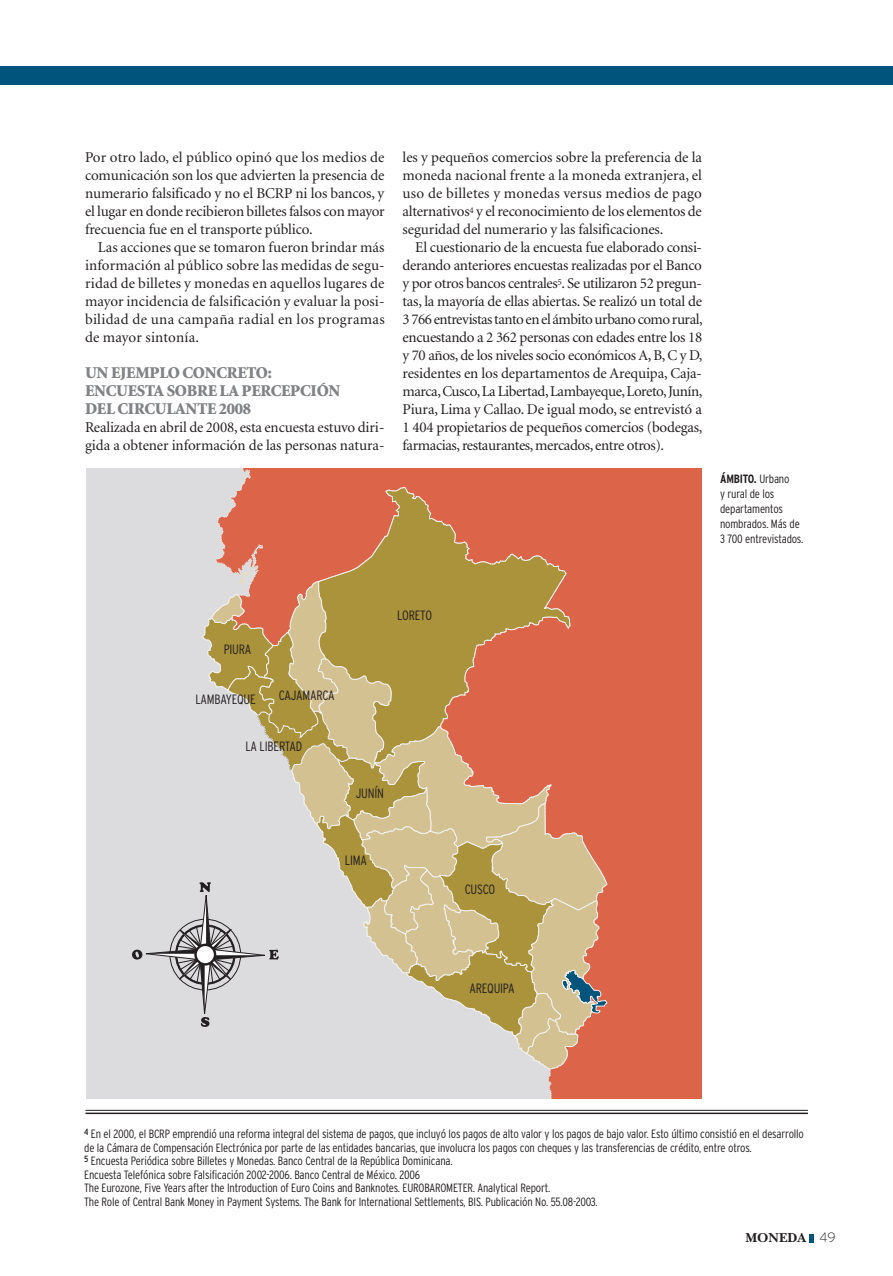
<style>
.page{position:relative;width:893px;height:1276px;background:#fff}
.page>*{position:absolute;margin:0;border:0;box-sizing:border-box;transform-origin:0 0}
.t1{font:900 16.5px/18px "Minion";letter-spacing:-.015em;color:#808285}
.t2{font:15px/18px "Minion";letter-spacing:-.005em;color:#231f20;text-align:justify}
.t3{font:300 condensed 13.5px "Interstate";letter-spacing:-.015em;color:#231f20}
.t4{font:13.5px "New Baskerville Bold SC";color:#231f20}
.t5{font:300 condensed 12px/13.5px "Interstate";letter-spacing:-.015em;color:#231f20}
.s1{font-weight:700}
.s2{font-family:"Interstate";font-weight:200}
</style>
<div class="page">
<div style="left:0;top:67px;width:893px;height:18px;background:#01547b"></div>
<svg style="left:809px;top:1234px;width:4px;height:8px"></svg>
<hr style="left:85px;top:1112px;width:723px;height:2px;background:#231f20">
<hr style="left:85px;top:1110px;width:723px;height:1px;background:#231f20">
<div style="left:86px;top:468px;width:615px;height:630px;background:#dcdcde"></div>
<div style="left:608px;top:468px;width:93px;height:630px;background:#dc6549"></div>
<svg style="left:132px;top:468px;width:476px;height:630px"></svg>
<p class="t2" style="left:85px;top:149px;width:301px">Por otro lado, el público opinó que los medios de comunicación son los que advierten la presencia de numerario falsificado y no el BCRP ni los bancos, y el lugar en donde recibieron billetes falsos con mayor frecuencia fue en el transporte público.</p>
<p class="t2" style="left:85px;top:239px;width:301px;text-indent:13px">Las acciones que se tomaron fueron brindar más información al público sobre las medidas de segu&shy;ridad de billetes y monedas en aquellos lugares de mayor incidencia de falsificación y evaluar la posi&shy;bilidad de una campaña radial en los programas de mayor sintonía.</p>
<p class="t1" style="left:85px;top:364px;width:257px">UN EJEMPLO CONCRETO:<br>ENCUESTA SOBRE LA PERCEPCIÓN<br>DEL CIRCULANTE 2008</p>
<p class="t2" style="left:85px;top:419px;width:301px">Realizada en abril de 2008, esta encuesta estuvo diri&shy;gida a obtener información de las personas natura-</p>
<p class="t2" style="left:403px;top:149px;width:301px">les y pequeños comercios sobre la preferencia de la moneda nacional frente a la moneda extranjera, el uso de billetes y monedas versus medios de pago alternativos<sup>4</sup> y el reconocimiento de los elementos de seguridad del numerario y las falsificaciones.</p>
<p class="t2" style="left:403px;top:239px;width:302px;text-indent:13px">El cuestionario de la encuesta fue elaborado consi&shy;derando anteriores encuestas realizadas por el Banco y por otros bancos centrales<sup>5</sup>. Se utilizaron 52 pregun&shy;tas, la mayoría de ellas abiertas. Se realizó un total de 3 766 entrevistas tanto en el ámbito urbano como rural, encuestando a 2 362 personas con edades entre los 18 y 70 años, de los niveles socio económicos A, B, C y D, residentes en los departamentos de Arequipa, Caja&shy;marca, Cusco, La Libertad, Lambayeque, Loreto, Junín, Piura, Lima y Callao. De igual modo, se entrevistó a 1 404 propietarios de pequeños comercios (bodegas, farmacias, restaurantes, mercados, entre otros).</p>
<p class="t5" style="left:720px;top:471px;width:85px;line-height:15px"><span class="s1">ÁMBITO.</span> Urbano<br>y rural de los departamentos nombrados. Más de<br>3 700 entrevistados.</p>
<p class="t3" style="left:224px;top:641px;width:29px">PIUR A</p>
<p class="t3" style="left:195px;top:692px;width:52px">LAMBAYEQUE</p>
<p class="t3" style="left:279px;top:687px;width:57px">CAJAMARCA</p>
<p class="t3" style="left:245px;top:738px;width:57px">LA LIBERT AD</p>
<p class="t3" style="left:397px;top:607px;width:8px">LORETO</p>
<p class="t3" style="left:356px;top:786px;width:3px">JUN</p>
<p class="t3" style="left:374px;top:786px;width:9px">ÍN</p>
<p class="t3" style="left:345px;top:853px;width:24px">LIMA</p>
<p class="t3" style="left:465px;top:882px;width:31px">CUS CO</p>
<p class="t3" style="left:469px;top:980px;width:47px">ARE QUIPA</p>
<p class="t5" style="left:84px;top:1127px;width:721px"><sup>4</sup> En el 2000, el BCRP emprendió una reforma integral del sistema de pagos, que incluyó los pagos de alto valor y los pagos de bajo valor. Esto último consistió en el desarrollo de la Cámara de Compensación Electrónica por parte de las entidades bancarias, que involucra los pagos con cheques y las transferencias de crédito, entre otros.<br><sup>5</sup> Encuesta Periódica sobre Billetes y Monedas. Banco Central de la República Dominicana.<br>Encuesta Telefónica sobre Falsificación 2002-2006. Banco Central de México. 2006<br>The Eurozone, Five Years after the Introduction of Euro Coins and Banknotes. EURO</p>
<p class="t5" style="left:84px;top:1181px;width:515px;text-indent:389px">. Analytical Report.<br>The Role of Central Bank Money in Payment Systems. The Bank for International Settlements, BIS. Publicación No. 55.08-2003.</p>
<p class="t5" style="left:424px;top:1181px;width:13px">BAROMETER</p>
<p class="t4" style="left:745px;top:1230px;width:92px">MONEDA <span class="s2">49</span></p>
</div>
